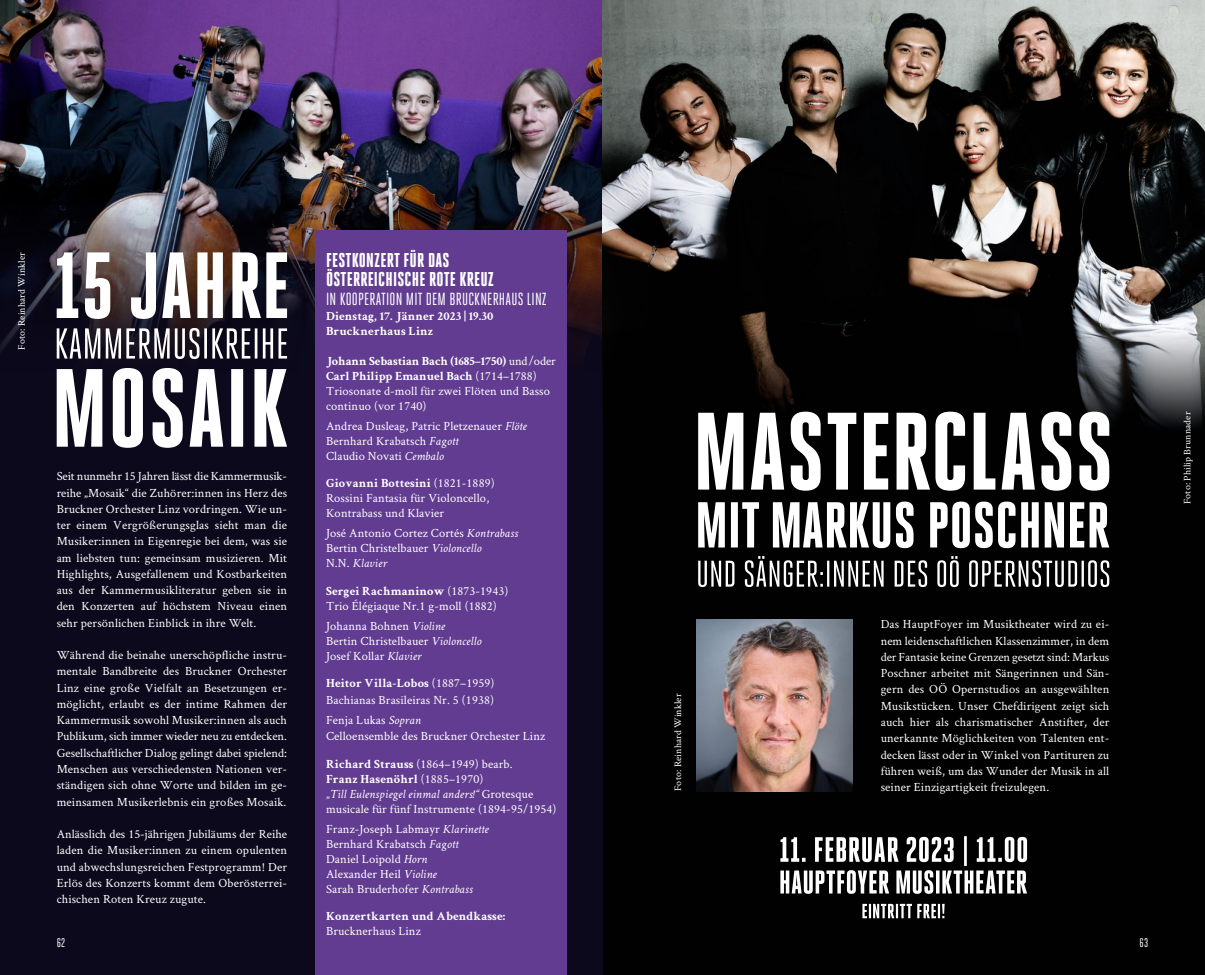
<style>
.page{position:relative;width:1205px;height:975px;background:#fff}
.page>*{position:absolute;margin:0;border:0;box-sizing:border-box;transform-origin:0 0}
.FOYER5_FLIESSTEXT{font:800 20px "Heroic Condensed";letter-spacing:.01em;color:#fff}
.FOYER5_FLIESSTEXT-2{font:17.5px "Heroic Condensed";letter-spacing:.01em;color:#fff}
.FOYER5_FLIESSTEXT-3{font:12.5px/16.2px "Crimson Text";letter-spacing:.01em;color:#fff;text-align:justify}
.FOYER5_FLIESSTEXT-4{font:700 12.5px/15px "Crimson Text";letter-spacing:.01em;color:#fff}
.FOYER5_FLIESSTEXT-5{font:italic 12.5px "Crimson Text";letter-spacing:.01em;color:#fff}
.t1{font:12.5px "Heroic Condensed";color:#fff}
.FOYER5_FLIESSTEXT-6{font:10px "Crimson Text";letter-spacing:.01em;color:#fff}
.s1{font-weight:400}
.s2{font-style:italic}
.s3{font-style:normal}
</style>
<div class="page">
<div style="left:602px;top:0;width:603px;height:974px;background:#010101"></div>
<div style="left:0;top:0;width:602px;height:974px;background:#0c091c"></div>
<img style="left:0;top:0;width:602px;height:377px">
<svg style="left:57px;top:252px;width:230px;height:67px;background:#9b9698"></svg>
<svg style="left:57px;top:368px;width:230px;height:80px"></svg>
<svg style="left:57px;top:328px;width:230px;height:31px"></svg>
<div style="left:315px;top:231px;width:252px;height:743px;background:#623c91"></div>
<img style="left:602px;top:0;width:603px;height:432px">
<svg style="left:862px;top:903px;width:82px;height:15px"></svg>
<svg style="left:780px;top:836px;width:247px;height:57px"></svg>
<svg style="left:698px;top:501px;width:411px;height:47px"></svg>
<svg style="left:698px;top:411px;width:411px;height:79px"></svg>
<svg style="left:698px;top:556px;width:411px;height:31px"></svg>
<img style="left:696px;top:619px;width:156px;height:172px">
<p class="FOYER5_FLIESSTEXT-6" style="left:15px;top:350px;width:99px;rotate:-90deg">Foto: Reinhard Winkler</p>
<p class="FOYER5_FLIESSTEXT" style="left:326px;top:249px;width:125px">FESTKONZERT FÜR DAS</p>
<p class="FOYER5_FLIESSTEXT" style="left:326px;top:268px;width:169px">ÖSTERREICHISCHE ROTE KREUZ</p>
<p class="FOYER5_FLIESSTEXT-2" style="left:326px;top:289px;width:222px">IN KOOPERATION MIT DEM BRUCKNERHAUS LINZ</p>
<p class="FOYER5_FLIESSTEXT-4" style="left:326px;top:307px;width:169px">Dienstag, 17. Jänner 2023 | 19.30<br>Brucknerhaus Linz</p>
<p class="FOYER5_FLIESSTEXT-4" style="left:326px;top:352px;width:231px">Johann Sebastian Bach (1685–1750) <span class="s1">und/oder<br></span>Carl Philipp Emanuel Bach <span class="s1">(1714–1788)</span></p>
<p class="FOYER5_FLIESSTEXT-3" style="left:326px;top:383px;width:225px;line-height:15px">Triosonate d-moll für zwei Flöten und Basso continuo (vor 1740)</p>
<p class="FOYER5_FLIESSTEXT-3" style="left:326px;top:417px;width:202px">Andrea Dusleag, Patric Pletzenauer <span class="s2">Flöte</span></p>
<p class="FOYER5_FLIESSTEXT-3" style="left:326px;top:432px;width:134px">Bernhard Krabatsch <span class="s2">Fagott</span></p>
<p class="FOYER5_FLIESSTEXT-3" style="left:326px;top:447px;width:119px">Claudio Novati <span class="s2">Cembalo</span></p>
<p class="FOYER5_FLIESSTEXT-4" style="left:326px;top:475px;width:170px">Giovanni Bottesini <span class="s1">(1821-1889)</span></p>
<p class="FOYER5_FLIESSTEXT-3" style="left:326px;top:490px;width:165px;line-height:15px">Rossini Fantasia für Violoncello,<br>Kontrabass und Klavier</p>
<p class="FOYER5_FLIESSTEXT-3" style="left:326px;top:524px;width:193px">José Antonio Cortez Cortés <span class="s2">Kontrabass</span></p>
<p class="FOYER5_FLIESSTEXT-3" style="left:326px;top:539px;width:157px">Bertin Christelbauer <span class="s2">Violoncello</span></p>
<p class="FOYER5_FLIESSTEXT-5" style="left:326px;top:556px;width:62px"><span class="s3">N.N.</span> Klavier</p>
<p class="FOYER5_FLIESSTEXT-4" style="left:326px;top:582px;width:184px">Sergei Rachmaninow <span class="s1">(1873-1943)</span></p>
<p class="FOYER5_FLIESSTEXT-3" style="left:326px;top:597px;width:172px">Trio Élégiaque Nr.1 g-moll (1882)</p>
<p class="FOYER5_FLIESSTEXT-3" style="left:326px;top:617px;width:120px">Johanna Bohnen <span class="s2">Violine</span></p>
<p class="FOYER5_FLIESSTEXT-3" style="left:326px;top:632px;width:157px">Bertin Christelbauer <span class="s2">Violoncello</span></p>
<p class="FOYER5_FLIESSTEXT-3" style="left:326px;top:647px;width:97px">Josef Kollar <span class="s2">Klavier</span></p>
<p class="FOYER5_FLIESSTEXT-4" style="left:326px;top:675px;width:170px">Heitor Villa-Lobos <span class="s1">(1887–1959)</span></p>
<p class="FOYER5_FLIESSTEXT-3" style="left:326px;top:691px;width:169px">Bachianas Brasileiras Nr. 5 (1938)</p>
<p class="FOYER5_FLIESSTEXT-3" style="left:326px;top:711px;width:96px">Fenja Lukas <span class="s2">Sopran</span></p>
<p class="FOYER5_FLIESSTEXT-3" style="left:326px;top:727px;width:221px">Celloensemble des Bruckner Orchester Linz</p>
<p class="FOYER5_FLIESSTEXT-4" style="left:326px;top:755px;width:188px">Richard Strauss <span class="s1">(1864–1949) bearb.<br></span>Franz Hasenöhrl <span class="s1">(1885–1970)</span></p>
<p class="FOYER5_FLIESSTEXT-3" style="left:326px;top:785px;width:232px;line-height:15px"><span class="s2">„Till Eulenspiegel einmal anders!“</span> Grotesque musicale für fünf Instrumente (1894-95/1954)</p>
<p class="FOYER5_FLIESSTEXT-3" style="left:326px;top:819px;width:164px">Franz-Joseph Labmayr <span class="s2">Klarinette</span></p>
<p class="FOYER5_FLIESSTEXT-3" style="left:326px;top:834px;width:134px">Bernhard Krabatsch <span class="s2">Fagott</span></p>
<p class="FOYER5_FLIESSTEXT-3" style="left:326px;top:849px;width:103px">Daniel Loipold <span class="s2">Horn</span></p>
<p class="FOYER5_FLIESSTEXT-3" style="left:326px;top:864px;width:112px">Alexander Heil <span class="s2">Violine</span></p>
<p class="FOYER5_FLIESSTEXT-3" style="left:326px;top:879px;width:148px">Sarah Bruderhofer <span class="s2">Kontrabass</span></p>
<p class="FOYER5_FLIESSTEXT-4" style="left:326px;top:907px;width:181px">Konzertkarten und Abendkasse:</p>
<p class="FOYER5_FLIESSTEXT-3" style="left:326px;top:922px;width:96px">Brucknerhaus Linz</p>
<p class="FOYER5_FLIESSTEXT-3" style="left:57px;top:467px;width:232px">Seit nunmehr 15 Jahren lässt die Kammermusik&shy;reihe „Mosaik“ die Zuhörer:innen ins Herz des Bruckner Orchester Linz vordringen. Wie un&shy;ter einem Vergrößerungsglas sieht man die Musiker:innen in Eigenregie bei dem, was sie am liebsten tun: gemeinsam musizieren. Mit Highlights, Ausgefallenem und Kostbarkeiten aus der Kammermusikliteratur geben sie in den Konzerten auf höchstem Niveau einen sehr persönlichen Einblick in ihre Welt.</p>
<p class="FOYER5_FLIESSTEXT-3" style="left:57px;top:646px;width:232px">Während die beinahe unerschöpfliche instru&shy;mentale Bandbreite des Bruckner Orchester Linz eine große Vielfalt an Besetzungen er&shy;möglicht, erlaubt es der intime Rahmen der Kammermusik sowohl Musiker:innen als auch Publikum, sich immer wieder neu zu entdecken.<br>Gesellschaftlicher Dialog gelingt dabei spielend:<br>Menschen aus verschiedensten Nationen ver&shy;ständigen sich ohne Worte und bilden im ge&shy;meinsamen Musikerlebnis ein großes Mosaik.</p>
<p class="FOYER5_FLIESSTEXT-3" style="left:57px;top:825px;width:232px">Anlässlich des 15-jährigen Jubiläums der Reihe laden die Musiker:innen zu einem opulenten und abwechslungsreichen Festprogramm! Der Erlös des Konzerts kommt dem Oberösterrei&shy;chischen Roten Kreuz zugute.</p>
<p class="FOYER5_FLIESSTEXT-6" style="left:671px;top:791px;width:99px;rotate:-90deg">Foto: Reinhard Winkler</p>
<p class="FOYER5_FLIESSTEXT-3" style="left:881px;top:615px;width:230px">Das HauptFoyer im Musiktheater wird zu ei&shy;nem leidenschaftlichen Klassenzimmer, in dem der Fantasie keine Grenzen gesetzt sind: Markus Poschner arbeitet mit Sängerinnen und Sän&shy;gern des OÖ Opernstudios an ausgewählten Musikstücken. Unser Chefdirigent zeigt sich auch hier als charismatischer Anstifter, der unerkannte Möglichkeiten von Talenten ent&shy;decken lässt oder in Winkel von Partituren zu führen weiß, um das Wunder der Musik in all</p>
<p class="FOYER5_FLIESSTEXT-3" style="left:881px;top:778px;width:170px">seiner Einzigartigkeit freizulegen.</p>
<p class="t1" style="left:57px;top:935px;width:10px">62</p>
<p class="t1" style="left:1139px;top:935px;width:10px">63</p>
<p class="FOYER5_FLIESSTEXT-6" style="left:1180px;top:504px;width:94px;rotate:-90deg">Foto: Philip Brunnader</p>
</div>
